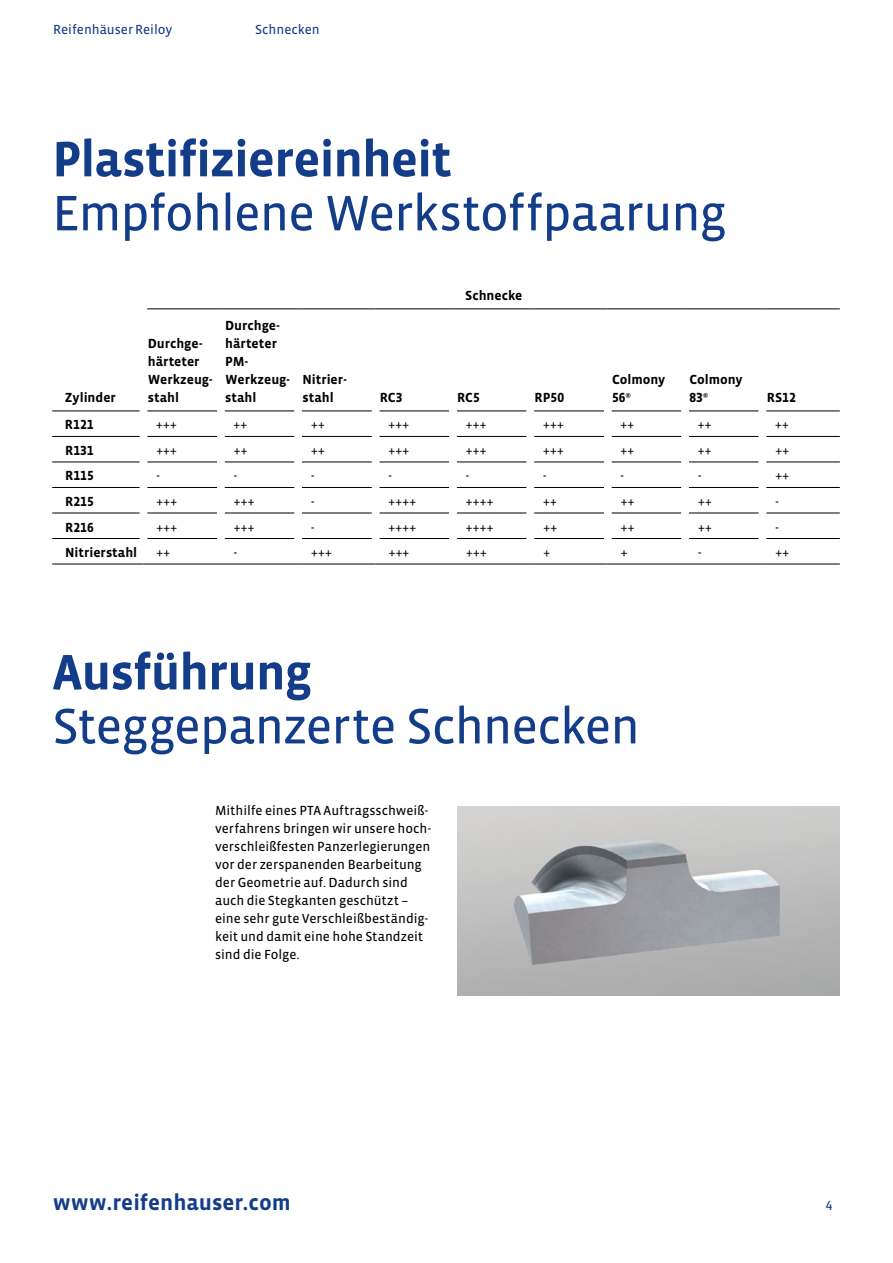
<style>
.page{position:relative;width:893px;height:1263px;background:#fff}
.page>*{position:absolute;margin:0;border:0;box-sizing:border-box;transform-origin:0 0}
.t1{font:51px "Vista Sans OT";letter-spacing:-.025em;color:#133c89}
.t2{font:700 51px "Vista Sans OT";letter-spacing:-.025em;color:#133c89}
.t3{font:700 22.5px "Vista Sans OT";color:#133c89}
.t4{font:13.5px/18px "Vista Sans OT";color:#000}
.t5{font:700 13.5px/18px "Vista Sans OT";color:#000}
.t6{font:13.5px "Vista Sans OT";color:#133c89}
</style>
<div class="page">
<img style="left:457px;top:806px;width:383px;height:189px">
<hr style="left:52px;top:411px;width:88px;height:1px;background:#000">
<hr style="left:147px;top:411px;width:70px;height:1px;background:#000">
<hr style="left:225px;top:411px;width:69px;height:1px;background:#000">
<hr style="left:302px;top:411px;width:70px;height:1px;background:#000">
<hr style="left:379px;top:411px;width:70px;height:1px;background:#000">
<hr style="left:457px;top:411px;width:70px;height:1px;background:#000">
<hr style="left:534px;top:411px;width:70px;height:1px;background:#000">
<hr style="left:611px;top:411px;width:70px;height:1px;background:#000">
<hr style="left:689px;top:411px;width:70px;height:1px;background:#000">
<hr style="left:766px;top:411px;width:74px;height:1px;background:#000">
<hr style="left:52px;top:436px;width:88px;height:1px;background:#000">
<hr style="left:147px;top:436px;width:70px;height:1px;background:#000">
<hr style="left:225px;top:436px;width:69px;height:1px;background:#000">
<hr style="left:302px;top:436px;width:70px;height:1px;background:#000">
<hr style="left:379px;top:436px;width:70px;height:1px;background:#000">
<hr style="left:457px;top:436px;width:70px;height:1px;background:#000">
<hr style="left:534px;top:436px;width:70px;height:1px;background:#000">
<hr style="left:611px;top:436px;width:70px;height:1px;background:#000">
<hr style="left:689px;top:436px;width:70px;height:1px;background:#000">
<hr style="left:766px;top:436px;width:74px;height:1px;background:#000">
<hr style="left:52px;top:462px;width:88px;height:1px;background:#000">
<hr style="left:147px;top:462px;width:70px;height:1px;background:#000">
<hr style="left:225px;top:462px;width:69px;height:1px;background:#000">
<hr style="left:302px;top:462px;width:70px;height:1px;background:#000">
<hr style="left:379px;top:462px;width:70px;height:1px;background:#000">
<hr style="left:457px;top:462px;width:70px;height:1px;background:#000">
<hr style="left:534px;top:462px;width:70px;height:1px;background:#000">
<hr style="left:611px;top:462px;width:70px;height:1px;background:#000">
<hr style="left:689px;top:462px;width:70px;height:1px;background:#000">
<hr style="left:766px;top:462px;width:74px;height:1px;background:#000">
<hr style="left:52px;top:487px;width:88px;height:1px;background:#000">
<hr style="left:147px;top:487px;width:70px;height:1px;background:#000">
<hr style="left:225px;top:487px;width:69px;height:1px;background:#000">
<hr style="left:302px;top:487px;width:70px;height:1px;background:#000">
<hr style="left:379px;top:487px;width:70px;height:1px;background:#000">
<hr style="left:457px;top:487px;width:70px;height:1px;background:#000">
<hr style="left:534px;top:487px;width:70px;height:1px;background:#000">
<hr style="left:611px;top:487px;width:70px;height:1px;background:#000">
<hr style="left:689px;top:487px;width:70px;height:1px;background:#000">
<hr style="left:766px;top:487px;width:74px;height:1px;background:#000">
<hr style="left:52px;top:513px;width:88px;height:1px;background:#000">
<hr style="left:147px;top:513px;width:70px;height:1px;background:#000">
<hr style="left:225px;top:513px;width:69px;height:1px;background:#000">
<hr style="left:302px;top:513px;width:70px;height:1px;background:#000">
<hr style="left:379px;top:513px;width:70px;height:1px;background:#000">
<hr style="left:457px;top:513px;width:70px;height:1px;background:#000">
<hr style="left:534px;top:513px;width:70px;height:1px;background:#000">
<hr style="left:611px;top:513px;width:70px;height:1px;background:#000">
<hr style="left:689px;top:513px;width:70px;height:1px;background:#000">
<hr style="left:766px;top:513px;width:74px;height:1px;background:#000">
<hr style="left:52px;top:538px;width:88px;height:1px;background:#000">
<hr style="left:147px;top:538px;width:70px;height:1px;background:#000">
<hr style="left:225px;top:538px;width:69px;height:1px;background:#000">
<hr style="left:302px;top:538px;width:70px;height:1px;background:#000">
<hr style="left:379px;top:538px;width:70px;height:1px;background:#000">
<hr style="left:457px;top:538px;width:70px;height:1px;background:#000">
<hr style="left:534px;top:538px;width:70px;height:1px;background:#000">
<hr style="left:611px;top:538px;width:70px;height:1px;background:#000">
<hr style="left:689px;top:538px;width:70px;height:1px;background:#000">
<hr style="left:766px;top:538px;width:74px;height:1px;background:#000">
<hr style="left:52px;top:564px;width:92px;height:1px;background:#000">
<hr style="left:144px;top:564px;width:77px;height:1px;background:#000">
<hr style="left:221px;top:564px;width:77px;height:1px;background:#000">
<hr style="left:298px;top:564px;width:78px;height:1px;background:#000">
<hr style="left:376px;top:564px;width:77px;height:1px;background:#000">
<hr style="left:453px;top:564px;width:77px;height:1px;background:#000">
<hr style="left:530px;top:564px;width:78px;height:1px;background:#000">
<hr style="left:608px;top:564px;width:77px;height:1px;background:#000">
<hr style="left:685px;top:564px;width:77px;height:1px;background:#000">
<hr style="left:762px;top:564px;width:78px;height:1px;background:#000">
<hr style="left:147px;top:308px;width:74px;height:1px;background:#000">
<hr style="left:221px;top:308px;width:77px;height:1px;background:#000">
<hr style="left:298px;top:308px;width:78px;height:1px;background:#000">
<hr style="left:376px;top:308px;width:77px;height:1px;background:#000">
<hr style="left:453px;top:308px;width:77px;height:1px;background:#000">
<hr style="left:530px;top:308px;width:78px;height:1px;background:#000">
<hr style="left:608px;top:308px;width:77px;height:1px;background:#000">
<hr style="left:685px;top:308px;width:77px;height:1px;background:#000">
<hr style="left:762px;top:308px;width:78px;height:1px;background:#000">
<p class="t6" style="left:53px;top:22px;width:121px">Reifenhäuser Reiloy</p>
<p class="t6" style="left:255px;top:22px;width:66px">Schnecken</p>
<h1 class="t2" style="left:52px;top:133px;width:401px">Plastifiziereinheit</h1>
<h1 class="t1" style="left:52px;top:187px;width:676px">Empfohlene Werkstoffpaarung</h1>
<p class="t5" style="left:65px;top:389px;width:52px">Zylinder</p>
<p class="t5" style="left:148px;top:335px;width:66px">Durchge&shy;härteter<br>Werkzeug&shy;stahl</p>
<p class="t5" style="left:225px;top:317px;width:66px">Durchge&shy;härteter<br>PM-<br>Werkzeug&shy;stahl</p>
<p class="t5" style="left:302px;top:371px;width:46px">Nitrier&shy;stahl</p>
<p class="t5" style="left:465px;top:287px;width:59px">Schnecke</p>
<p class="t5" style="left:380px;top:389px;width:24px">RC3</p>
<p class="t5" style="left:457px;top:389px;width:24px">RC5</p>
<p class="t5" style="left:535px;top:389px;width:31px">RP50</p>
<p class="t5" style="left:612px;top:371px;width:55px">Colmony<br>56<sup>®</sup></p>
<p class="t5" style="left:689px;top:371px;width:55px">Colmony<br>83<sup>®</sup></p>
<p class="t5" style="left:767px;top:389px;width:31px">RS12</p>
<p class="t5" style="left:65px;top:416px;width:30px">R121</p>
<p class="t4" style="left:156px;top:416px;width:22px">+++</p>
<p class="t4" style="left:234px;top:416px;width:15px">++</p>
<p class="t4" style="left:311px;top:416px;width:15px">++</p>
<p class="t4" style="left:388px;top:416px;width:22px">+++</p>
<p class="t4" style="left:466px;top:416px;width:22px">+++</p>
<p class="t4" style="left:543px;top:416px;width:22px">+++</p>
<p class="t4" style="left:620px;top:416px;width:15px">++</p>
<p class="t4" style="left:698px;top:416px;width:15px">++</p>
<p class="t4" style="left:775px;top:416px;width:15px">++</p>
<p class="t5" style="left:65px;top:442px;width:30px">R131</p>
<p class="t4" style="left:156px;top:442px;width:22px">+++</p>
<p class="t4" style="left:234px;top:442px;width:15px">++</p>
<p class="t4" style="left:311px;top:442px;width:15px">++</p>
<p class="t4" style="left:388px;top:442px;width:22px">+++</p>
<p class="t4" style="left:466px;top:442px;width:22px">+++</p>
<p class="t4" style="left:543px;top:442px;width:22px">+++</p>
<p class="t4" style="left:621px;top:442px;width:15px">++</p>
<p class="t4" style="left:698px;top:442px;width:15px">++</p>
<p class="t4" style="left:775px;top:442px;width:15px">++</p>
<p class="t5" style="left:65px;top:467px;width:30px">R115</p>
<p class="t4" style="left:156px;top:467px;width:5px">-</p>
<p class="t4" style="left:234px;top:467px;width:5px">-</p>
<p class="t4" style="left:311px;top:467px;width:5px">-</p>
<p class="t4" style="left:388px;top:467px;width:5px">-</p>
<p class="t4" style="left:466px;top:467px;width:5px">-</p>
<p class="t4" style="left:543px;top:467px;width:5px">-</p>
<p class="t4" style="left:621px;top:467px;width:5px">-</p>
<p class="t4" style="left:698px;top:467px;width:5px">-</p>
<p class="t4" style="left:775px;top:467px;width:15px">++</p>
<p class="t5" style="left:65px;top:493px;width:30px">R215</p>
<p class="t4" style="left:156px;top:493px;width:22px">+++</p>
<p class="t4" style="left:234px;top:493px;width:22px">+++</p>
<p class="t4" style="left:311px;top:493px;width:5px">-</p>
<p class="t4" style="left:389px;top:493px;width:29px">++++</p>
<p class="t4" style="left:466px;top:493px;width:29px">++++</p>
<p class="t4" style="left:543px;top:493px;width:15px">++</p>
<p class="t4" style="left:621px;top:493px;width:15px">++</p>
<p class="t4" style="left:698px;top:493px;width:15px">++</p>
<p class="t4" style="left:775px;top:493px;width:5px">-</p>
<p class="t5" style="left:65px;top:518px;width:30px">R216</p>
<p class="t4" style="left:156px;top:518px;width:22px">+++</p>
<p class="t4" style="left:234px;top:518px;width:22px">+++</p>
<p class="t4" style="left:311px;top:518px;width:5px">-</p>
<p class="t4" style="left:389px;top:518px;width:29px">++++</p>
<p class="t4" style="left:466px;top:518px;width:29px">++++</p>
<p class="t4" style="left:543px;top:518px;width:15px">++</p>
<p class="t4" style="left:621px;top:518px;width:15px">++</p>
<p class="t4" style="left:698px;top:518px;width:15px">++</p>
<p class="t4" style="left:775px;top:518px;width:5px">-</p>
<p class="t5" style="left:65px;top:544px;width:74px">Nitrierstahl</p>
<p class="t4" style="left:157px;top:544px;width:15px">++</p>
<p class="t4" style="left:234px;top:544px;width:5px">-</p>
<p class="t4" style="left:311px;top:544px;width:22px">+++</p>
<p class="t4" style="left:389px;top:544px;width:22px">+++</p>
<p class="t4" style="left:466px;top:544px;width:22px">+++</p>
<p class="t4" style="left:543px;top:544px;width:8px">+</p>
<p class="t4" style="left:621px;top:544px;width:8px">+</p>
<p class="t4" style="left:698px;top:544px;width:5px">-</p>
<p class="t4" style="left:775px;top:544px;width:15px">++</p>
<h1 class="t2" style="left:52px;top:646px;width:261px">Ausführung</h1>
<h1 class="t1" style="left:52px;top:700px;width:589px">Steggepanzerte Schnecken</h1>
<p class="t4" style="left:215px;top:802px;width:217px">Mithilfe eines PTA Auftragsschweiß&shy;verfahrens bringen wir unsere hoch&shy;verschleißfesten Panzerlegierungen vor der zerspanenden Bearbeitung der Geometrie auf. Dadurch sind auch die Stegkanten geschützt – eine sehr gute Verschleißbeständig&shy;keit und damit eine hohe Standzeit sind die Folge.</p>
<h2 class="t3" style="left:53px;top:1191px;width:240px">www.reifenhauser.com</h2>
<p class="t6" style="left:826px;top:1198px;width:8px">4</p>
</div>
